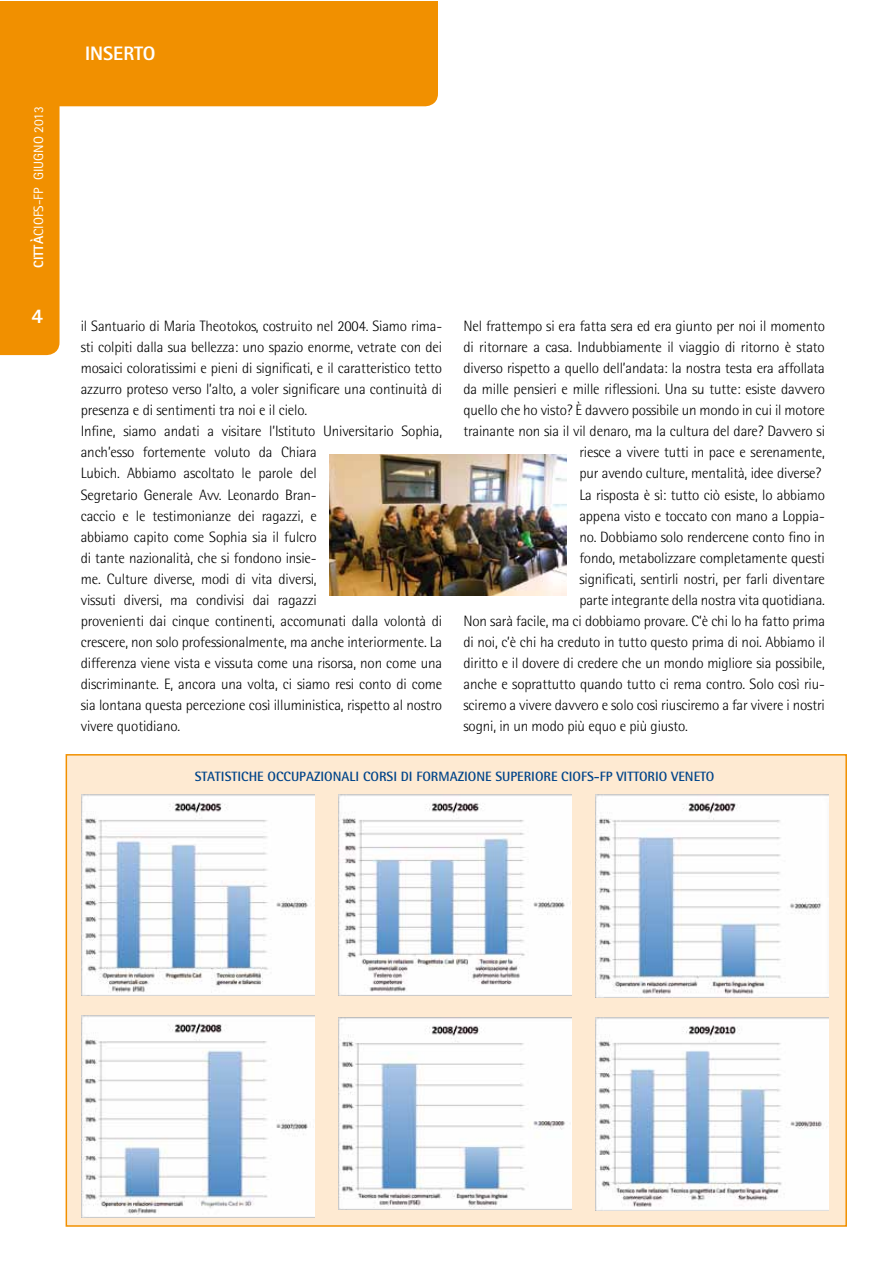
<style>
.page{position:relative;width:893px;height:1263px;background:#fff}
.page>*{position:absolute;margin:0;border:0;box-sizing:border-box;transform-origin:0 0}
.t1{font:800 21px "Rotis Sans Serif";color:#fff}
.t2{font:800 19.5px "Rotis Sans Serif";color:#fff}
.t3{font:300 15px/21px "Rotis Semi Sans";letter-spacing:-.01em;color:#000}
.t4{font:700 13.5px "Rotis Semi Sans";color:#004489}
.t5{font:13.5px "Rotis Sans Serif";color:#fff}
.s1{font-weight:800}
</style>
<div class="page">
<div style="left:66px;top:754px;width:781px;height:473px;background:#feead2;border:2px solid #f19000"></div>
<div style="left:0;top:106px;width:60px;height:249px;background:#f19000"></div>
<div style="left:0;top:1px;width:438px;height:105px;background:#f19000"></div>
<img style="left:82px;top:794px;width:232px;height:201px">
<img style="left:338px;top:794px;width:233px;height:201px">
<img style="left:595px;top:794px;width:233px;height:203px">
<img style="left:82px;top:1016px;width:232px;height:201px">
<img style="left:338px;top:1017px;width:233px;height:192px">
<img style="left:595px;top:1017px;width:233px;height:194px">
<img style="left:330px;top:454px;width:237px;height:141px">
<p class="t5" style="left:31px;top:268px;width:163px;rotate:-90deg"><span class="s1">CITTÀ</span>CIOFS-FP GIUGNO 2013</p>
<h1 class="t1" style="left:31px;top:302px;width:13px">4</h1>
<h2 class="t2" style="left:85px;top:41px;width:72px">INSERTO</h2>
<p class="t3" style="left:81px;top:316px;width:363px">il Santuario di Maria Theotokos, costruito nel 2004. Siamo rima&shy;sti colpiti dalla sua bellezza: uno spazio enorme, vetrate con dei mosaici coloratissimi e pieni di significati, e il caratteristico tetto azzurro proteso verso l’alto, a voler significare una continuità di presenza e di sentimenti tra noi e il cielo.<br>Infine, siamo andati a visitare l’Istituto Universitario Sophia, anch’esso fortemente voluto da Chiara<br>Lubich. Abbiamo ascoltato le parole del<br>Segretario Generale Avv. Leonardo Bran-<br>caccio e le testimonianze dei ragazzi, e<br>abbiamo capito come Sophia sia il fulcro<br>di tante nazionalità, che si fondono insie-<br>me. Culture diverse, modi di vita diversi,<br>vissuti diversi, ma condivisi dai ragazzi<br>provenienti dai cinque continenti, accomunati dalla volontà di crescere, non solo professionalmente, ma anche interiormente. La differenza viene vista e vissuta come una risorsa, non come una discriminante. E, ancora una volta, ci siamo resi conto di come sia lontana questa percezione così illuministica, rispetto al nostro vivere quotidiano.</p>
<p class="t3" style="left:463px;top:316px;width:363px">Nel frattempo si era fatta sera ed era giunto per noi il momento</p>
<p class="t3" style="left:463px;top:337px;width:363px">di ritornare a casa. Indubbiamente il viaggio di ritorno è stato</p>
<p class="t3" style="left:463px;top:358px;width:363px">diverso rispetto a quello dell’andata: la nostra testa era affollata</p>
<p class="t3" style="left:463px;top:379px;width:363px">da mille pensieri e mille riflessioni. Una su tutte: esiste davvero</p>
<p class="t3" style="left:463px;top:400px;width:363px">quello che ho visto? È davvero possibile un mondo in cui il motore</p>
<p class="t3" style="left:463px;top:421px;width:363px">trainante non sia il vil denaro, ma la cultura del dare? Davvero si</p>
<p class="t3" style="left:579px;top:442px;width:247px">riesce a vivere tutti in pace e serenamente,</p>
<p class="t3" style="left:579px;top:463px;width:244px">pur avendo culture, mentalità, idee diverse?</p>
<p class="t3" style="left:579px;top:484px;width:247px">La risposta è sì: tutto ciò esiste, lo abbiamo</p>
<p class="t3" style="left:579px;top:505px;width:247px">appena visto e toccato con mano a Loppia-</p>
<p class="t3" style="left:579px;top:526px;width:247px">no. Dobbiamo solo rendercene conto fino in</p>
<p class="t3" style="left:579px;top:547px;width:247px">fondo, metabolizzare completamente questi</p>
<p class="t3" style="left:579px;top:568px;width:247px">significati, sentirli nostri, per farli diventare</p>
<p class="t3" style="left:579px;top:589px;width:247px">parte integrante della nostra vita quotidiana.</p>
<p class="t3" style="left:463px;top:610px;width:363px">Non sarà facile, ma ci dobbiamo provare. C’è chi lo ha fatto prima</p>
<p class="t3" style="left:463px;top:631px;width:363px">di noi, c’è chi ha creduto in tutto questo prima di noi. Abbiamo il</p>
<p class="t3" style="left:463px;top:652px;width:363px">diritto e il dovere di credere che un mondo migliore sia possibile,</p>
<p class="t3" style="left:463px;top:673px;width:363px">anche e soprattutto quando tutto ci rema contro. Solo così riu-</p>
<p class="t3" style="left:463px;top:694px;width:363px">sciremo a vivere davvero e solo così riusciremo a far vivere i nostri</p>
<p class="t3" style="left:463px;top:715px;width:226px">sogni, in un modo più equo e più giusto.</p>
<p class="t4" style="left:195px;top:768px;width:521px">STATISTICHE OCCUPAZIONALI CORSI DI FORMAZIONE SUPERIORE CIOFS-FP VITTORIO VENETO</p>
</div>
